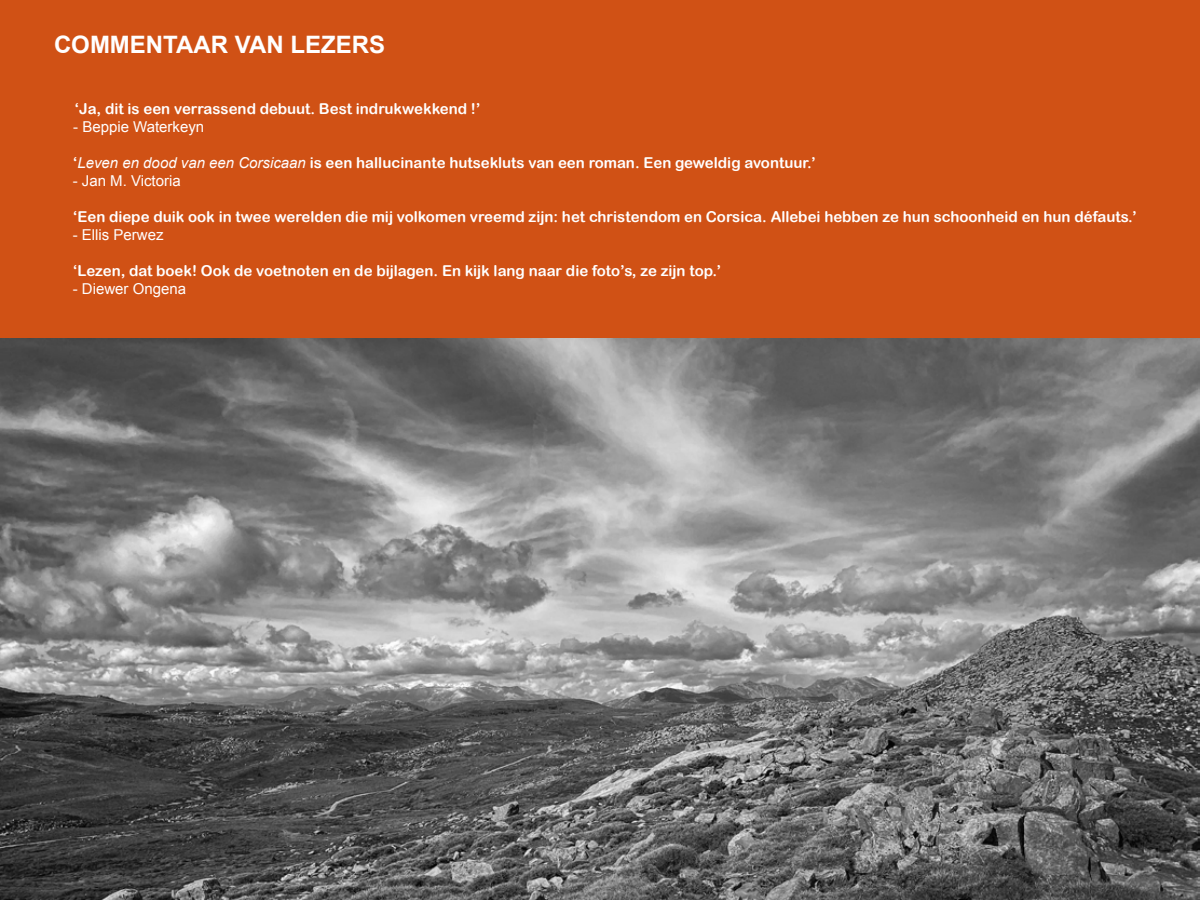
<style>
.page{position:relative;width:1200px;height:900px;background:#d05115}
.page>*{position:absolute;margin:0;border:0;box-sizing:border-box;transform-origin:0 0}
.t1{font:700 24px "Arial";color:#fff}
.t2{font:15px "Arial Rounded MT Bold";color:#fff}
.t3{font:15px "Arial";color:#fff}
.s1{font-family:"Arial";font-style:italic}
</style>
<div class="page">
<img style="left:0;top:339px;width:1200px;height:561px">
<h1 class="t1" style="left:54px;top:29px;width:333px">COMMENTAAR VAN LEZERS</h1>
<p class="t2" style="left:74px;top:100px;width:408px">‘Ja, dit is een verrassend debuut. Best indrukwekkend !’</p>
<p class="t3" style="left:73px;top:117px;width:133px">- Beppie Waterkeyn</p>
<p class="t2" style="left:73px;top:154px;width:745px">‘<span class="s1">Leven en dood van een Corsicaan</span> is een hallucinante hutsekluts van een roman. Een geweldig avontuur.’</p>
<p class="t3" style="left:73px;top:171px;width:110px">- Jan M. Victoria</p>
<p class="t2" style="left:73px;top:208px;width:1066px">‘Een diepe duik ook in twee werelden die mij volkomen vreemd zijn: het christendom en Corsica. Allebei hebben ze hun schoonheid en hun défauts.’</p>
<p class="t3" style="left:73px;top:225px;width:92px">- Ellis Perwez</p>
<p class="t2" style="left:73px;top:262px;width:650px">‘Lezen, dat boek! Ook de voetnoten en de bijlagen. En kijk lang naar die foto’s, ze zijn top.’</p>
<p class="t3" style="left:73px;top:279px;width:115px">- Diewer Ongena</p>
</div>
